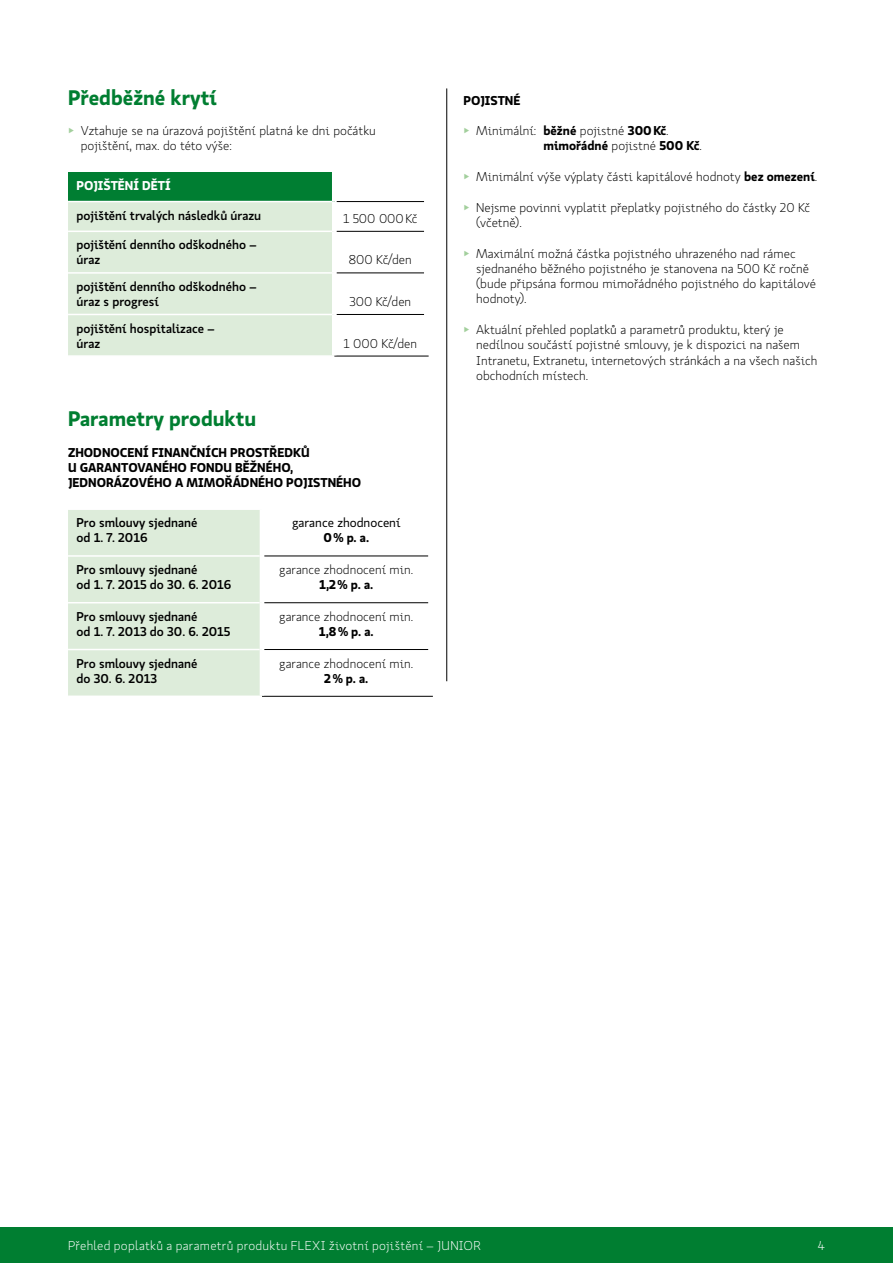
<style>
.page{position:relative;width:893px;height:1263px;background:#fff}
.page>*{position:absolute;margin:0;border:0;box-sizing:border-box;transform-origin:0 0}
.t1{font:700 21px "Koop Pro";color:#007e31}
.t2{font:300 12.75px/15.3px "Koop Pro";color:#000}
.t3{font:500 12.75px/15px "Koop Pro";color:#000}
.t4{font:700 12.75px/15.3px "Koop Pro";color:#000}
.t5{font:300 12.75px "Koop Pro";letter-spacing:.015em;color:#fff}
.t6{font:12.75px "Koop Pro";color:#000}
.t7{font:700 12.75px "Koop Pro";color:#fff}
.s1{color:#a2cf9c}
.s2{font-weight:700}
</style>
<div class="page">
<div style="left:0;top:1227px;width:893px;height:36px;background:#007e31"></div>
<div style="left:68px;top:172px;width:266px;height:30px;background:#007e32"></div>
<div style="left:68px;top:202px;width:264px;height:153px;background:#ddecda"></div>
<hr style="left:336px;top:201px;width:88px;height:1px;background:#000">
<hr style="left:68px;top:231px;width:264px;height:1px;background:#fff">
<hr style="left:336px;top:231px;width:88px;height:1px;background:#000">
<hr style="left:68px;top:272px;width:264px;height:2px;background:#fff">
<hr style="left:336px;top:273px;width:88px;height:1px;background:#000">
<hr style="left:68px;top:314px;width:264px;height:1px;background:#fff">
<hr style="left:336px;top:314px;width:88px;height:1px;background:#000">
<hr style="left:334px;top:356px;width:95px;height:1px;background:#000">
<hr style="left:68px;top:201px;width:264px;height:1px;background:#fff">
<hr style="left:332px;top:172px;width:4px;height:30px;background:#fff">
<div style="left:68px;top:510px;width:192px;height:185px;background:#ddecda"></div>
<hr style="left:68px;top:555px;width:192px;height:2px;background:#fff">
<hr style="left:264px;top:556px;width:164px;height:1px;background:#000">
<hr style="left:68px;top:602px;width:192px;height:1px;background:#fff">
<hr style="left:264px;top:602px;width:164px;height:1px;background:#000">
<hr style="left:68px;top:649px;width:192px;height:1px;background:#fff">
<hr style="left:264px;top:649px;width:164px;height:1px;background:#000">
<hr style="left:262px;top:696px;width:171px;height:1px;background:#000">
<hr style="left:446px;top:88px;width:1px;height:593px;background:#000">
<h1 class="t1" style="left:68px;top:82px;width:150px">Předběžné krytí</h1>
<p class="t2" style="left:81px;top:123px;width:297px;text-indent:-13px"><span class="s1">▶</span> Vztahuje se na úrazová pojištění platná ke dni počátku pojištění, max. do této výše:</p>
<p class="t7" style="left:77px;top:176px;width:96px">POJIŠTĚNÍ DĚTÍ</p>
<p class="t3" style="left:77px;top:207px;width:186px">pojištění trvalých následků úrazu</p>
<p class="t2" style="left:343px;top:211px;width:76px">1 500 000Kč</p>
<p class="t3" style="left:77px;top:237px;width:181px">pojištění denního odškodného – úraz</p>
<p class="t2" style="left:349px;top:252px;width:64px">800 Kč/den</p>
<p class="t3" style="left:77px;top:279px;width:181px">pojištění denního odškodného – úraz s progresí</p>
<p class="t3" style="left:77px;top:320px;width:139px">pojištění hospitalizace – úraz</p>
<p class="t2" style="left:349px;top:294px;width:63px">300 Kč/den</p>
<p class="t2" style="left:344px;top:335px;width:75px">1 000 Kč/den</p>
<h1 class="t1" style="left:68px;top:403px;width:190px">Parametry produktu</h1>
<p class="t4" style="left:68px;top:444px;width:295px">ZHODNOCENÍ FINANČNÍCH PROSTŘEDKŮ<br>U GARANTOVANÉHO FONDU BĚŽNÉHO,<br>JEDNORÁZOVÉHO A MIMOŘÁDNÉHO POJISTNÉHO</p>
<p class="t3" style="left:77px;top:515px;width:122px">Pro smlouvy sjednané od 1. 7. 2016</p>
<p class="t6" style="left:292px;top:514px;width:110px">garance zhodnocení</p>
<p class="t4" style="left:323px;top:530px;width:47px">0% p. a.</p>
<p class="t3" style="left:77px;top:562px;width:156px">Pro smlouvy sjednané<br>od 1. 7. 2015 do 30. 6. 2016</p>
<p class="t2" style="left:279px;top:562px;width:136px">garance zhodnocení min.</p>
<p class="t4" style="left:319px;top:576px;width:56px">1,2% p. a.</p>
<p class="t3" style="left:77px;top:608px;width:155px">Pro smlouvy sjednané<br>od 1. 7. 2013 do 30. 6. 2015</p>
<p class="t2" style="left:279px;top:609px;width:136px">garance zhodnocení min.</p>
<p class="t4" style="left:319px;top:623px;width:56px">1,8% p. a.</p>
<p class="t3" style="left:77px;top:655px;width:122px">Pro smlouvy sjednané do 30. 6. 2013</p>
<p class="t2" style="left:279px;top:655px;width:136px">garance zhodnocení min.</p>
<p class="t4" style="left:324px;top:670px;width:46px">2% p. a.</p>
<p class="t4" style="left:463px;top:92px;width:58px">POJISTNÉ</p>
<p class="t2" style="left:543px;top:123px;width:160px;text-indent:-80px"><span class="s1">▶</span> Minimální: <span class="s2">běžné</span> pojistné <span class="s2">300Kč</span>. <span class="s2">mimořádné</span> pojistné <span class="s2">500 Kč</span>.</p>
<p class="t2" style="left:463px;top:169px;width:355px"><span class="s1">▶</span> Minimální výše výplaty části kapitálové hodnoty <span class="s2">bez omezení</span>.</p>
<p class="t2" style="left:476px;top:199px;width:335px;text-indent:-13px"><span class="s1">▶</span> Nejsme povinni vyplatit přeplatky pojistného do částky 20 Kč (včetně).</p>
<p class="t2" style="left:476px;top:245px;width:341px;text-indent:-13px"><span class="s1">▶</span> Maximální možná částka pojistného uhrazeného nad rámec sjednaného běžného pojistného je stanovena na 500 Kč ročně (bude připsána formou mimořádného pojistného do kapitálové hodnoty).</p>
<p class="t2" style="left:476px;top:322px;width:343px;text-indent:-13px"><span class="s1">▶</span> Aktuální přehled poplatků a parametrů produktu, který je nedílnou součástí pojistné smlouvy, je k dispozici na našem Intranetu, Extranetu, internetových stránkách a na všech našich obchodních místech.</p>
<p class="t5" style="left:68px;top:1237px;width:415px">Přehled poplatků a parametrů produktu FLEXI životní pojištění – JUNIOR</p>
<p class="t5" style="left:818px;top:1237px;width:9px">4</p>
</div>
